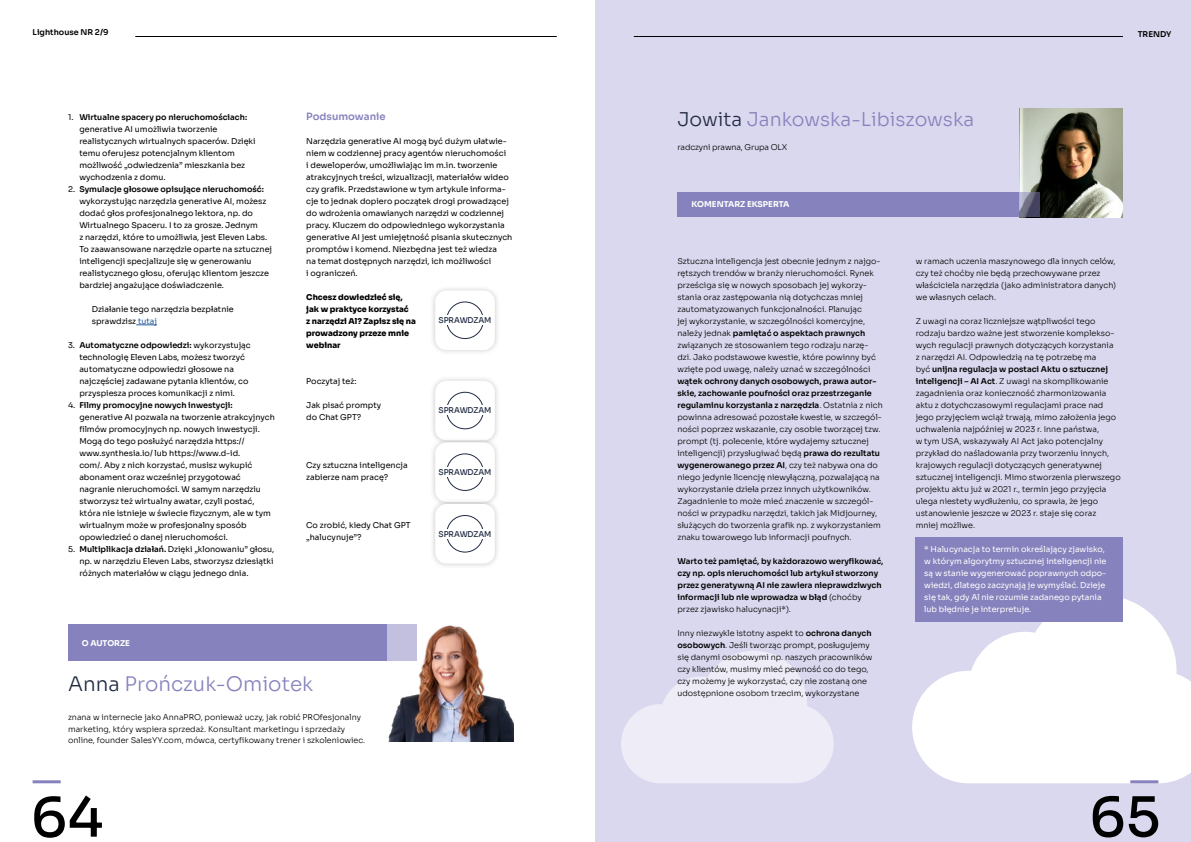
<style>
.page{position:relative;width:1191px;height:842px;background:#fff}
.page>*{position:absolute;margin:0;border:0;box-sizing:border-box;transform-origin:0 0}
.t1{font:500 55px "Sora";color:#000}
.t2{font:300 20px "Sora";color:#8682bd}
.t3{font:300 19px "Sora";color:#8682bd}
.t4{font:600 10px "Sora";color:#8682bd}
.t5{font:300 8px/12px "Sora";color:#000}
.t6{font:8px/12px "Sora";color:#000}
.t7{font:8px/12px "Sora";color:#fff}
.t8{font:600 8px/12px "Sora";color:#000}
.t9{font:800 8px/12px "Sora";color:#000}
.t10{font:500 8px "Sora";letter-spacing:-.02em;color:#212b43;scale:.96 1}
.t11{font:700 8px "Sora";color:#fff}
.s1{font-weight:600}
.s2{color:#275b9b}
.s3{color:#212b43}
.s4{font-weight:300}
</style>
<div class="page">
<hr style="left:135px;top:36px;width:422px;height:1px;background:#000">
<div style="left:595px;top:0;width:596px;height:842px;background:#dad8ee"></div>
<svg style="left:912px;top:598px;width:279px;height:185px;fill:#fff"></svg>
<svg style="left:621px;top:651px;width:212px;height:132px"></svg>
<div style="left:915px;top:537px;width:208px;height:84px;background:#8682bd"></div>
<img style="left:1019px;top:108px;width:104px;height:109px">
<div style="left:677px;top:192px;width:342px;height:25px;background:#8682bd"></div>
<svg style="left:1019px;top:192px;width:20px;height:25px"></svg>
<hr style="left:634px;top:36px;width:489px;height:1px;background:#000">
<svg style="left:136px;top:325px;width:21px;height:1px"></svg>
<img style="left:386px;top:625px;width:127px;height:117px">
<div style="left:68px;top:624px;width:318px;height:36px;background:#8682bd"></div>
<div style="left:386px;top:624px;width:31px;height:36px;background:#c2c0de"></div>
<div style="left:429px;top:285px;width:71px;height:71px;background:#000;opacity:.2"></div>
<div style="left:435px;top:290px;width:60px;height:60px;background:#fff;border-radius:11px"></div>
<div style="left:446px;top:301px;width:38px;height:38px;border:1px solid #212b43;border-radius:50%"></div>
<div style="left:438px;top:315px;width:53px;height:10px;background:#fff"></div>
<div style="left:429px;top:375px;width:71px;height:71px;background:#000;opacity:.2"></div>
<div style="left:435px;top:381px;width:60px;height:59px;background:#fff;border-radius:11px"></div>
<div style="left:446px;top:392px;width:38px;height:37px;border:1px solid #212b43;border-radius:50%"></div>
<div style="left:438px;top:406px;width:53px;height:9px;background:#fff"></div>
<div style="left:429px;top:437px;width:71px;height:71px;background:#000;opacity:.2"></div>
<div style="left:435px;top:442px;width:60px;height:60px;background:#fff;border-radius:11px"></div>
<div style="left:446px;top:453px;width:38px;height:38px;border:1px solid #212b43;border-radius:50%"></div>
<div style="left:438px;top:467px;width:53px;height:10px;background:#fff"></div>
<div style="left:429px;top:498px;width:71px;height:71px;background:#000;opacity:.2"></div>
<div style="left:435px;top:504px;width:60px;height:60px;background:#fff;border-radius:11px"></div>
<div style="left:446px;top:515px;width:38px;height:38px;border:1px solid #212b43;border-radius:50%"></div>
<div style="left:438px;top:529px;width:53px;height:10px;background:#fff"></div>
<hr style="left:1130px;top:780px;width:28px;height:3px;background:#8682bd">
<hr style="left:33px;top:780px;width:28px;height:3px;background:#8682bd">
<p class="t8" style="left:33px;top:26px;width:77px">Lighthouse NR 2/9</p>
<p class="t6" style="left:79px;top:110px;width:178px;text-indent:-11px">1. <span class="s1">Wirtualne spacery po nieruchomościach: </span>generative AI umożliwia tworzenie realistycznych wirtualnych spacerów. Dzięki temu oferujesz potencjalnym klientom możliwość „odwiedzenia” mieszkania bez wychodzenia z domu.</p>
<p class="t6" style="left:79px;top:182px;width:194px;text-indent:-11px">2. <span class="s1">Symulacje głosowe opisujące nieruchomość: </span>wykorzystując narzędzia generative AI, możesz dodać głos profesjonalnego lektora, np. do Wirtualnego Spaceru. I to za grosze. Jednym<br>z narzędzi, które to umożliwia, jest Eleven Labs.<br>To zaawansowane narzędzie oparte na sztucznej inteligencji specjalizuje się w generowaniu realistycznego głosu, oferując klientom jeszcze bardziej angażujące doświadczenie.</p>
<p class="t6" style="left:92px;top:302px;width:143px">Działanie tego narzędzia bezpłatnie sprawdzisz <span class="s2">tutaj</span></p>
<p class="t6" style="left:79px;top:338px;width:173px;text-indent:-11px">3. <span class="s1">Automatyczne odpowiedzi:</span> wykorzystując technologię Eleven Labs, możesz tworzyć automatyczne odpowiedzi głosowe na najczęściej zadawane pytania klientów, co przyspiesza proces komunikacji z nimi.</p>
<p class="t6" style="left:79px;top:398px;width:197px;text-indent:-11px">4. <span class="s1">Filmy promocyjne nowych inwestycji: </span>generative AI pozwala na tworzenie atrakcyjnych filmów promocyjnych np. nowych inwestycji.<br>Mogą do tego posłużyć narzędzia https:// www.synthesia.io/ lub https://www.d-id.<br>com/. Aby z nich korzystać, musisz wykupić abonament oraz wcześniej przygotować nagranie nieruchomości. W samym narzędziu stworzysz też wirtualny awatar, czyli postać, która nie istnieje w świecie fizycznym, ale w tym wirtualnym może w profesjonalny sposób opowiedzieć o danej nieruchomości.</p>
<p class="t6" style="left:79px;top:542px;width:196px;text-align:justify;text-indent:-11px">5. <span class="s1">Multiplikacja działań.</span> Dzięki „klonowaniu” głosu, np. w narzędziu Eleven Labs, stworzysz dziesiątki różnych materiałów w ciągu jednego dnia.</p>
<p class="t11" style="left:82px;top:636px;width:50px">O AUTORZE</p>
<p class="t4" style="left:306px;top:108px;width:81px">Podsumowanie</p>
<p class="t6" style="left:306px;top:134px;width:208px">Narzędzia generative AI mogą być dużym ułatwie&shy;niem w codziennej pracy agentów nieruchomości<br>i deweloperów, umożliwiając im m.in. tworzenie atrakcyjnych treści, wizualizacji, materiałów wideo czy grafik. Przedstawione w tym artykule informa&shy;cje to jednak dopiero początek drogi prowadzącej do wdrożenia omawianych narzędzi w codziennej pracy. Kluczem do odpowiedniego wykorzystania generative AI jest umiejętność pisania skutecznych promptów i komend. Niezbędna jest też wiedza<br>na temat dostępnych narzędzi, ich możliwości<br>i ograniczeń.</p>
<p class="t9" style="left:306px;top:290px;width:111px">Chcesz dowiedzieć się, jak w praktyce korzystać<br>z narzędzi Al? Zapisz się na prowadzony przeze mnie webinar</p>
<p class="t6" style="left:306px;top:374px;width:52px">Poczytaj też:</p>
<p class="t6" style="left:306px;top:398px;width:76px">Jak pisać prompty do Chat GPT?</p>
<p class="t10" style="left:438px;top:314px;width:56px">SPRAWDZAM</p>
<p class="t10" style="left:438px;top:404px;width:56px">SPRAWDZAM</p>
<p class="t6" style="left:306px;top:458px;width:103px">Czy sztuczna inteligencja zabierze nam pracę?</p>
<p class="t6" style="left:306px;top:518px;width:106px">Co zrobić, kiedy Chat GPT „halucynuje”?</p>
<p class="t10" style="left:438px;top:466px;width:56px">SPRAWDZAM</p>
<p class="t10" style="left:438px;top:527px;width:56px">SPRAWDZAM</p>
<h2 class="t2" style="left:68px;top:668px;width:247px"><span class="s3">Anna</span> Prończuk-Omiotek</h2>
<p class="t5" style="left:68px;top:711px;width:299px;line-height:11.6px">znana w internecie jako AnnaPRO, ponieważ uczy, jak robić PROfesjonalny marketing, który wspiera sprzedaż. Konsultant marketingu i sprzedaży online, founder SalesYY.com, mówca, certyfikowany trener i szkoleniowiec.</p>
<p class="t8" style="left:1137px;top:28px;width:35px">TRENDY</p>
<h3 class="t3" style="left:677px;top:104px;width:298px"><span class="s3">Jowita</span> Jankowska-Libiszowska</h3>
<p class="t5" style="left:677px;top:141px;width:111px">radczyni prawna, Grupa OLX</p>
<p class="t11" style="left:691px;top:198px;width:99px">KOMENTARZ EKSPERTA</p>
<p class="t5" style="left:677px;top:254px;width:205px">Sztuczna inteligencja jest obecnie jednym z najgo&shy;rętszych trendów w branży nieruchomości. Rynek prześciga się w nowych sposobach jej wykorzy&shy;stania oraz zastępowania nią dotychczas mniej zautomatyzowanych funkcjonalności. Planując<br>jej wykorzystanie, w szczególności komercyjne, należy jednak <span class="s1">pamiętać o aspektach prawnych </span>związanych ze stosowaniem tego rodzaju narzę&shy;dzi. Jako podstawowe kwestie, które powinny być wzięte pod uwagę, należy uznać w szczególności</p>
<p class="t5" style="left:677px;top:374px;width:207px"><span class="s1">wątek ochrony danych osobowych, prawa autor&shy;skie, zachowanie poufności oraz przestrzeganie regulaminu korzystania z narzędzia</span>. Ostatnia z nich powinna adresować pozostałe kwestie, w szczegól&shy;ności poprzez wskazanie, czy osobie tworzącej tzw. prompt (tj. polecenie, które wydajemy sztucznej inteligencji) przysługiwać będą <span class="s1">prawa do rezultatu wygenerowanego przez AI</span>, czy też nabywa ona do niego jedynie licencję niewyłączną, pozwalającą na wykorzystanie dzieła przez innych użytkowników.<br>Zagadnienie to może mieć znaczenie w szczegól&shy;ności w przypadku narzędzi, takich jak Midjourney, służących do tworzenia grafik np. z wykorzystaniem znaku towarowego lub informacji poufnych.</p>
<p class="t8" style="left:677px;top:554px;width:207px">Warto też pamiętać, by każdorazowo weryfikować, czy np. opis nieruchomości lub artykuł stworzony przez generatywną AI nie zawiera nieprawdziwych informacji lub nie wprowadza w błąd <span class="s4">(choćby przez zjawisko halucynacji*).</span></p>
<p class="t5" style="left:677px;top:626px;width:196px">Inny niezwykle istotny aspekt to <span class="s1">ochrona danych osobowych</span>. Jeśli tworząc prompt, posługujemy się danymi osobowymi np. naszych pracowników czy klientów, musimy mieć pewność co do tego, czy możemy je wykorzystać, czy nie zostaną one udostępnione osobom trzecim, wykorzystane</p>
<p class="t5" style="left:915px;top:254px;width:202px">w ramach uczenia maszynowego dla innych celów, czy też choćby nie będą przechowywane przez właściciela narzędzia (jako administratora danych) we własnych celach.</p>
<p class="t5" style="left:915px;top:314px;width:206px">Z uwagi na coraz liczniejsze wątpliwości tego rodzaju bardzo ważne jest stworzenie komplekso&shy;wych regulacji prawnych dotyczących korzystania<br>z narzędzi AI. Odpowiedzią na tę potrzebę ma<br>być <span class="s1">unijna regulacja w postaci Aktu o sztucznej inteligencji – AI Act</span>. Z uwagi na skomplikowanie zagadnienia oraz konieczność zharmonizowania aktu z dotychczasowymi regulacjami prace nad jego przyjęciem wciąż trwają, mimo założenia jego uchwalenia najpóźniej w 2023 r. Inne państwa,<br>w tym USA, wskazywały AI Act jako potencjalny przykład do naśladowania przy tworzeniu innych, krajowych regulacji dotyczących generatywnej sztucznej inteligencji. Mimo stworzenia pierwszego projektu aktu już w 2021 r., termin jego przyjęcia ulega niestety wydłużeniu, co sprawia, że jego ustanowienie jeszcze w 2023 r. staje się coraz mniej możliwe.</p>
<p class="t7" style="left:924px;top:542px;width:184px">* Halucynacja to termin określający zjawisko, w którym algorytmy sztucznej inteligencji nie są w stanie wygenerować poprawnych odpo&shy;wiedzi, dlatego zaczynają je wymyślać. Dzieje się tak, gdy Al nie rozumie zadanego pytania lub błędnie je interpretuje.</p>
<h1 class="t1" style="left:31px;top:772px;width:74px">64</h1>
<h1 class="t1" style="left:1089px;top:771px;width:73px">65</h1>
</div>
